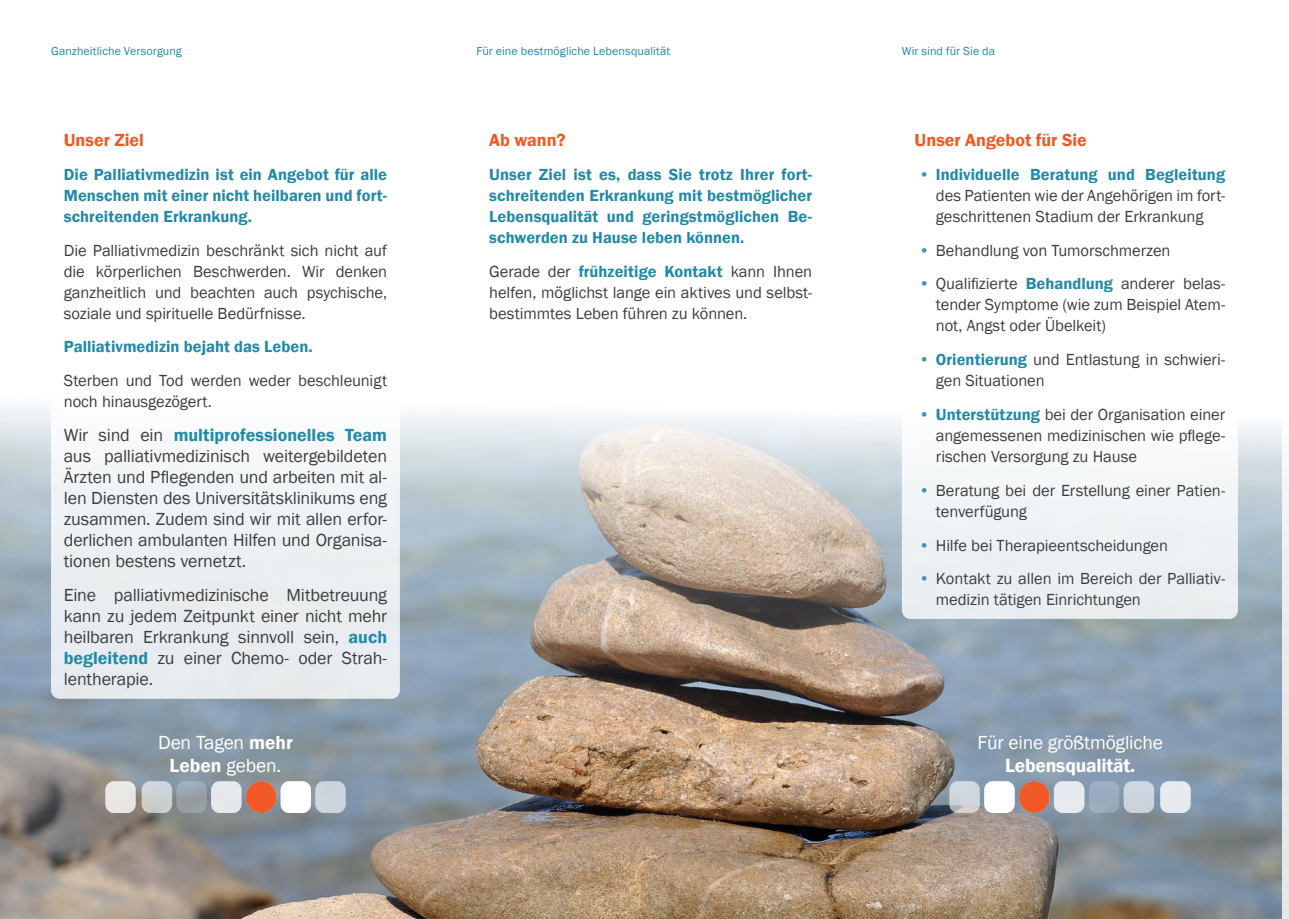
<style>
.page{position:relative;width:1289px;height:919px;background:#fff}
.page>*{position:absolute;margin:0;border:0;box-sizing:border-box;transform-origin:0 0}
.t1{font:19.5px/23.4px "Franklin Gothic";letter-spacing:-.01em;color:#fff;text-align:center}
.t2{font:600 19.5px "Franklin Gothic";letter-spacing:-.01em;color:#fff}
.t3{font:18px/21px "Franklin Gothic";letter-spacing:-.01em;color:#3e3e3f;text-align:justify}
.t4{font:600 18px "Franklin Gothic";color:#f15921}
.t5{font:16.5px/21px "Franklin Gothic";letter-spacing:-.005em;color:#3e3e3f;text-align:justify}
.t6{font:600 16.5px/21px "Franklin Gothic";color:#2289aa;text-align:justify}
.t7{font:12px "Franklin Gothic";letter-spacing:.01em;color:#2289aa}
.s1{font-weight:600;color:#2289aa}
.s2{color:#3f92b1}
.s3{font-weight:600}
</style>
<div class="page">
<img style="left:0;top:407px;width:1281px;height:511px">
<div style="left:901px;top:119px;width:336px;height:499px;background:linear-gradient(to bottom,#fff,#eef1f4);border-radius:9px"></div>
<div style="left:51px;top:119px;width:349px;height:579px;background:linear-gradient(to bottom,#fff,#e7ebee);border-radius:9px"></div>
<img style="left:105px;top:781px;width:241px;height:31px">
<img style="left:949px;top:781px;width:241px;height:31px">
<p class="t7" style="left:51px;top:44px;width:132px">Ganzheitliche Versorgung</p>
<p class="t7" style="left:476px;top:44px;width:195px">Für eine bestmögliche Lebensqualität</p>
<p class="t7" style="left:901px;top:44px;width:95px">Wir sind für Sie da</p>
<p class="t4" style="left:64px;top:129px;width:82px">Unser Ziel</p>
<p class="t6" style="left:64px;top:164px;width:325px">Die Palliativmedizin ist ein Angebot für alle Menschen mit einer nicht heilbaren und fort&shy;schreitenden Erkrankung.</p>
<p class="t5" style="left:64px;top:240px;width:325px">Die Palliativmedizin beschränkt sich nicht auf die körperlichen Beschwerden. Wir denken ganzheitlich und beachten auch psychische, soziale und spirituelle Bedürfnisse.</p>
<p class="t6" style="left:64px;top:336px;width:250px">Palliativmedizin bejaht das Leben.</p>
<p class="t5" style="left:64px;top:370px;width:325px">Sterben und Tod werden weder beschleunigt noch hinausgezögert.</p>
<p class="t3" style="left:64px;top:425px;width:325px">Wir sind ein <span class="s1">multiprofessionelles Team </span>aus palliativmedizinisch weitergebildeten Ärzten und Pflegenden und arbeiten mit al&shy;len Diensten des Universitätsklinikums eng zusammen. Zudem sind wir mit allen erfor&shy;derlichen ambulanten Hilfen und Organisa&shy;tionen bestens vernetzt.</p>
<p class="t3" style="left:64px;top:584px;width:325px">Eine palliativmedizinische Mitbetreuung kann zu jedem Zeitpunkt einer nicht mehr heilbaren Erkrankung sinnvoll sein, <span class="s1">auch begleitend</span> zu einer Chemo- oder Strah&shy;lentherapie.</p>
<p class="t4" style="left:489px;top:129px;width:78px">Ab wann?</p>
<p class="t6" style="left:489px;top:164px;width:324px">Unser Ziel ist es, dass Sie trotz Ihrer fort&shy;schreitenden Erkrankung mit bestmöglicher Lebensqualität und geringstmöglichen Be&shy;schwerden zu Hause leben können.</p>
<p class="t5" style="left:489px;top:261px;width:324px">Gerade der <span class="s1">frühzeitige Kontakt</span> kann Ihnen helfen, möglichst lange ein aktives und selbst&shy;bestimmtes Leben führen zu können.</p>
<p class="t4" style="left:914px;top:129px;width:174px">Unser Angebot für Sie</p>
<p class="t5" style="left:935px;top:164px;width:291px;text-indent:-17px"><span class="s2">•</span> <span class="s1">Individuelle Beratung und Begleitung </span>des Patienten wie der Angehörigen im fort&shy;geschrittenen Stadium der Erkrankung</p>
<p class="t5" style="left:918px;top:240px;width:253px"><span class="s2">•</span> Behandlung von Tumorschmerzen</p>
<p class="t5" style="left:935px;top:274px;width:291px;text-indent:-17px"><span class="s2">•</span> Qualifizierte <span class="s1">Behandlung</span> anderer belas&shy;tender Symptome (wie zum Beispiel Atem&shy;not, Angst oder Übelkeit)</p>
<p class="t5" style="left:935px;top:349px;width:291px;text-indent:-17px"><span class="s2">•</span> <span class="s1">Orientierung</span> und Entlastung in schwieri&shy;gen Situationen</p>
<p class="t5" style="left:935px;top:404px;width:291px;text-indent:-17px"><span class="s2">•</span> <span class="s1">Unterstützung</span> bei der Organisation einer angemessenen medizinischen wie pflege&shy;rischen Versorgung zu Hause</p>
<p class="t5" style="left:935px;top:480px;width:291px;text-indent:-17px"><span class="s2">•</span> Beratung bei der Erstellung einer Patien&shy;tenverfügung</p>
<p class="t5" style="left:918px;top:535px;width:251px"><span class="s2">•</span> Hilfe bei Therapieentscheidungen</p>
<p class="t5" style="left:935px;top:568px;width:291px;text-indent:-17px"><span class="s2">•</span> Kontakt zu allen im Bereich der Palliativ&shy;medizin tätigen Einrichtungen</p>
<p class="t1" style="left:158px;top:730px;width:136px">Den Tagen <span class="s3">mehr<br>Leben</span> geben.</p>
<p class="t1" style="left:977px;top:730px;width:187px">Für eine größtmögliche</p>
<p class="t2" style="left:1005px;top:753px;width:131px">Lebensqualität.</p>
</div>
